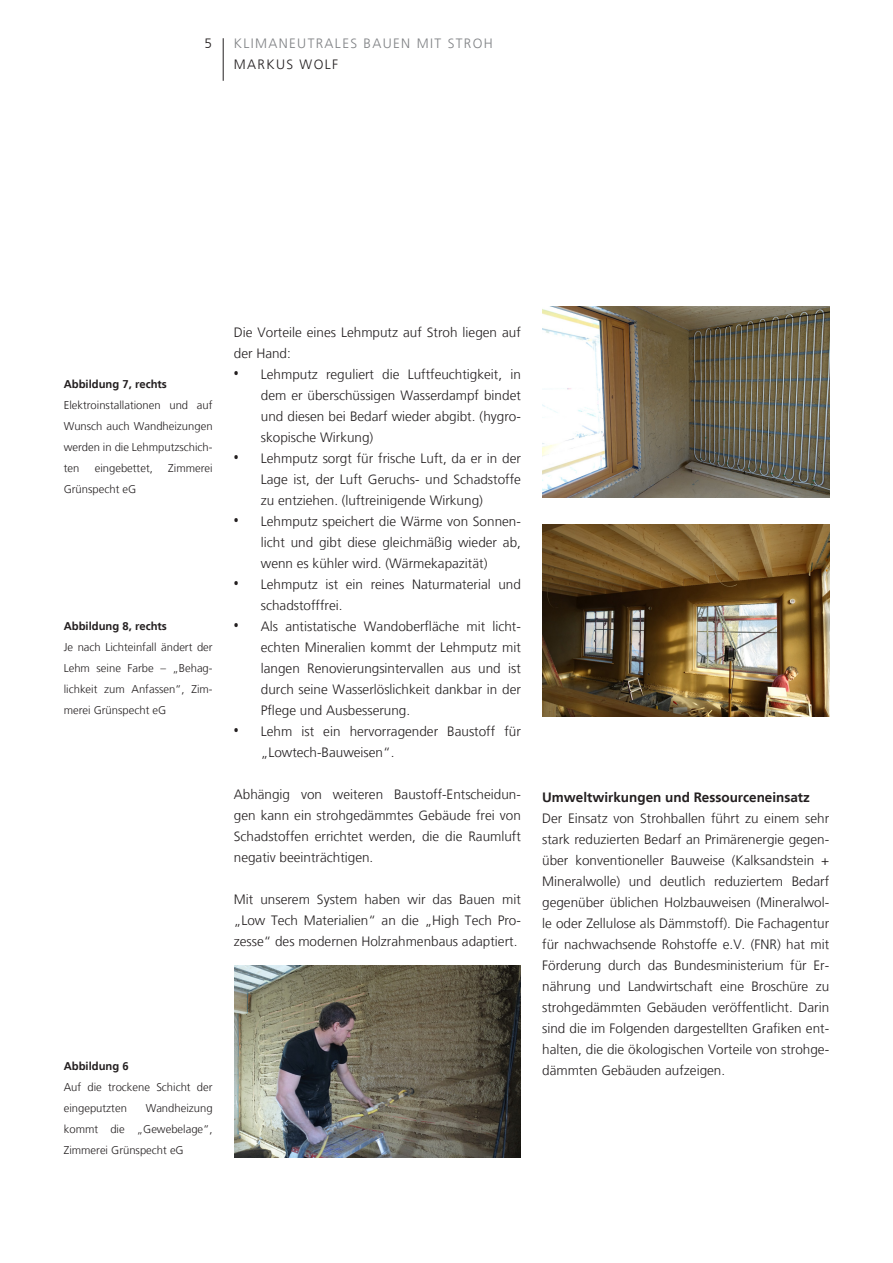
<style>
.page{position:relative;width:893px;height:1263px;background:#fff}
.page>*{position:absolute;margin:0;border:0;box-sizing:border-box;transform-origin:0 0}
.t1{font:300 13.5px/21px "Frutiger LT";color:#231f20;text-align:justify}
.t2{font:700 13.5px "Frutiger LT";color:#231f20}
.t3{font:300 13.5px "Frutiger LT";letter-spacing:.1em;color:#808285}
.t4{font:300 13.5px "Frutiger LT";letter-spacing:.1em;color:#231f20}
.t5{font:300 11.25px/21px "Frutiger LT";color:#231f20;text-align:justify}
.t6{font:700 11.25px "Frutiger LT";color:#231f20}
.s1{font-family:"Arial Narrow";font-weight:400;font-size:16.5px}
</style>
<div class="page">
<img style="left:234px;top:966px;width:287px;height:191px">
<img style="left:542px;top:306px;width:287px;height:192px">
<img style="left:542px;top:525px;width:287px;height:191px">
<hr style="left:223px;top:38px;width:1px;height:43px;background:#231f20">
<p class="t1" style="left:204px;top:33px;width:9px">5</p>
<p class="t3" style="left:234px;top:36px;width:260px">KLIMANEUTRALES BAUEN MIT STROH</p>
<p class="t4" style="left:234px;top:57px;width:106px">MARKUS WOLF</p>
<p class="t6" style="left:64px;top:377px;width:105px">Abbildung 7, rechts</p>
<p class="t5" style="left:64px;top:395px;width:150px">Elektroinstallationen und auf Wunsch auch Wandheizungen werden in die Lehmputzschich&shy;ten</p>
<p class="t5" style="left:95px;top:458px;width:60px">eingebettet,</p>
<p class="t5" style="left:168px;top:458px;width:46px">Zimmerei</p>
<p class="t5" style="left:64px;top:479px;width:74px">Grünspecht eG</p>
<p class="t6" style="left:64px;top:619px;width:105px">Abbildung 8, rechts</p>
<p class="t5" style="left:64px;top:636px;width:150px">Je nach Lichteinfall ändert der Lehm seine Farbe – „Behag&shy;lichkeit zum Anfassen“, Zim&shy;merei Grünspecht eG</p>
<p class="t1" style="left:234px;top:322px;width:288px">Die Vorteile eines Lehmputz auf Stroh liegen auf der Hand:</p>
<p class="t1" style="left:261px;top:364px;width:262px;text-indent:-27px"><span class="s1">•</span> Lehmputz reguliert die Luftfeuchtigkeit, in dem er überschüssigen Wasserdampf bindet und diesen bei Bedarf wieder abgibt. (hygro&shy;skopische Wirkung)</p>
<p class="t1" style="left:261px;top:448px;width:262px;text-indent:-27px"><span class="s1">•</span> Lehmputz sorgt für frische Luft, da er in der Lage ist, der Luft Geruchs- und Schadstoffe zu entziehen. (luftreinigende Wirkung)</p>
<p class="t1" style="left:261px;top:511px;width:262px;text-indent:-27px"><span class="s1">•</span> Lehmputz speichert die Wärme von Sonnen&shy;licht und gibt diese gleichmäßig wieder ab, wenn es kühler wird. (Wärmekapazität)</p>
<p class="t1" style="left:261px;top:574px;width:261px;text-indent:-27px"><span class="s1">•</span> Lehmputz ist ein reines Naturmaterial und schadstofffrei.</p>
<p class="t1" style="left:261px;top:616px;width:262px;text-indent:-27px"><span class="s1">•</span> Als antistatische Wandoberfläche mit licht&shy;echten Mineralien kommt der Lehmputz mit langen Renovierungsintervallen aus und ist durch seine Wasserlöslichkeit dankbar in der Pflege und Ausbesserung.</p>
<p class="t1" style="left:261px;top:721px;width:261px;text-indent:-27px"><span class="s1">•</span> Lehm ist ein hervorragender Baustoff für „Lowtech-Bauweisen“.</p>
<p class="t1" style="left:234px;top:784px;width:289px">Abhängig von weiteren Baustoff-Entscheidun&shy;gen kann ein strohgedämmtes Gebäude frei von Schadstoffen errichtet werden, die die Raumluft negativ beeinträchtigen.</p>
<p class="t1" style="left:234px;top:889px;width:289px">Mit unserem System haben wir das Bauen mit „Low Tech Materialien“ an die „High Tech Pro&shy;zesse“ des modernen Holzrahmenbaus adaptiert.</p>
<p class="t6" style="left:64px;top:1059px;width:67px">Abbildung 6</p>
<p class="t5" style="left:64px;top:1077px;width:150px">Auf die trockene Schicht der eingeputzten</p>
<p class="t5" style="left:64px;top:1098px;width:150px;text-indent:82px">Wandheizung kommt die „Gewebelage“, Zimmerei Grünspecht eG</p>
<p class="t2" style="left:542px;top:789px;width:269px">Umweltwirkungen und Ressourceneinsatz</p>
<p class="t1" style="left:542px;top:808px;width:289px">Der Einsatz von Strohballen führt zu einem sehr stark reduzierten Bedarf an Primärenergie gegen&shy;über konventioneller Bauweise (Kalksandstein + Mineralwolle) und deutlich reduziertem Bedarf gegenüber üblichen Holzbauweisen (Mineralwol&shy;le oder Zellulose als Dämmstoff). Die Fachagentur für nachwachsende Rohstoffe e.V. (FNR) hat mit Förderung durch das Bundesministerium für Er&shy;nährung und Landwirtschaft eine Broschüre zu strohgedämmten Gebäuden veröffentlicht. Darin sind die im Folgenden dargestellten Grafiken ent&shy;halten, die die ökologischen Vorteile von strohge&shy;dämmten Gebäuden aufzeigen.</p>
</div>
